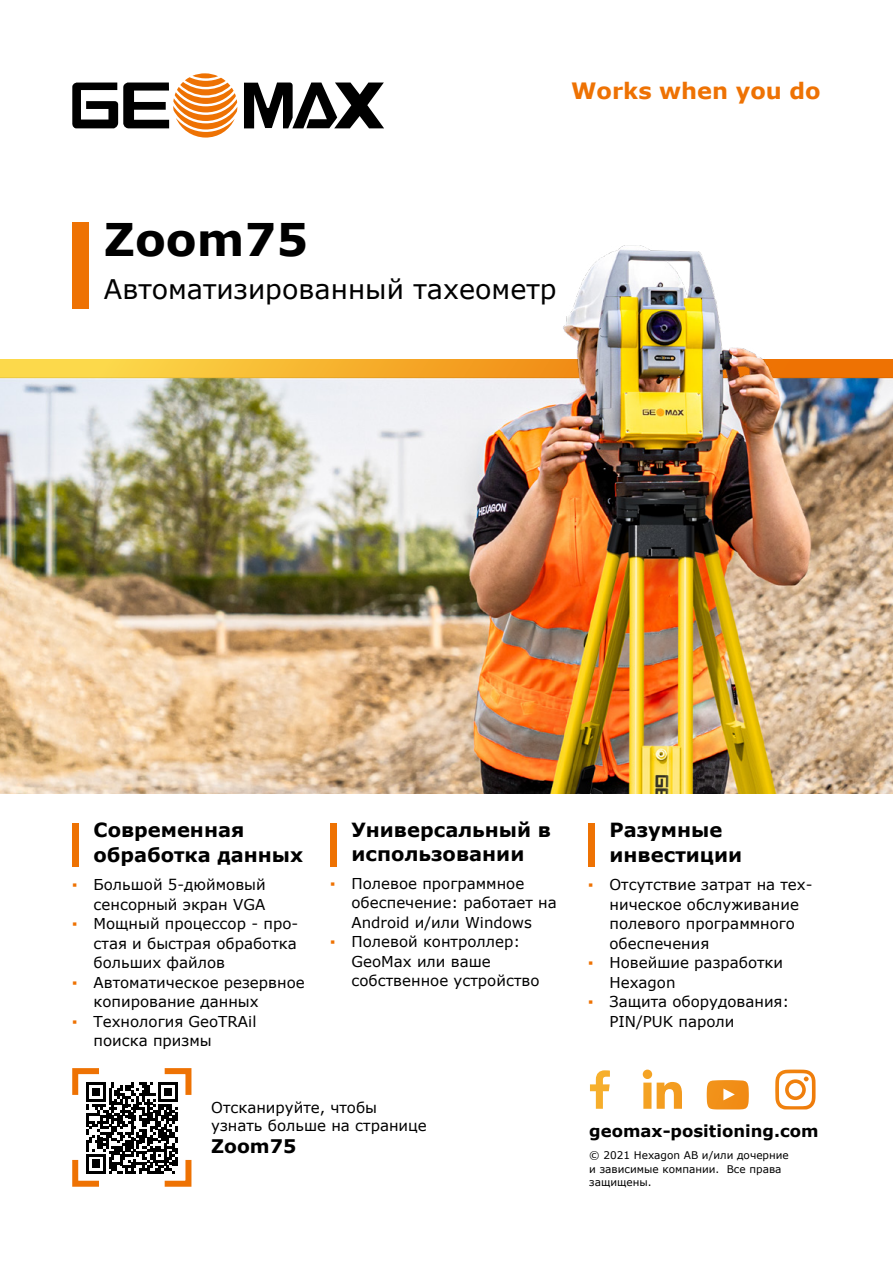
<style>
.page{position:relative;width:893px;height:1263px;background:#fff}
.page>*{position:absolute;margin:0;border:0;box-sizing:border-box;transform-origin:0 0}
.t1{font:700 45px "Verdana";color:#000}
.t2{font:27px "Verdana";color:#000}
.t3{font:700 22.5px "Verdana";color:#ee7203}
.t4{font:700 19.5px/25.2px "Verdana";color:#000}
.t5{font:700 18.75px "Verdana";color:#000}
.t6{font:700 16.5px "Verdana";color:#000}
.t7{font:15px/19.5px "Verdana";color:#000}
.t8{font:10.5px/13.5px "Verdana";color:#000}
.s1{font-weight:700;color:#ee7203}
</style>
<div class="page">
<div style="left:72px;top:823px;width:6px;height:44px;background:#ee7203"></div>
<div style="left:330px;top:823px;width:6px;height:44px;background:#ee7203"></div>
<div style="left:588px;top:823px;width:6px;height:44px;background:#ee7203"></div>
<img style="left:0;top:222px;width:893px;height:572px">
<svg style="left:707px;top:1080px;width:42px;height:29px"></svg>
<svg style="left:643px;top:1069px;width:39px;height:40px"></svg>
<svg style="left:590px;top:1070px;width:20px;height:39px"></svg>
<svg style="left:775px;top:1069px;width:40px;height:40px"></svg>
<svg style="left:72px;top:1068px;width:120px;height:119px"></svg>
<svg style="left:244px;top:83px;width:140px;height:45px"></svg>
<svg style="left:192px;top:73px;width:26px;height:5px"></svg>
<svg style="left:72px;top:77px;width:165px;height:61px"></svg>
<h3 class="t3" style="left:571px;top:74px;width:251px">Works when you do</h3>
<h1 class="t1" style="left:104px;top:208px;width:206px">Zoom75</h1>
<h2 class="t2" style="left:104px;top:271px;width:454px">Автоматизированный тахеометр</h2>
<h3 class="t4" style="left:94px;top:817px;width:211px">Современная обработка данных</h3>
<p class="t7" style="left:72px;top:875px;width:195px;text-align:right"><span class="s1">▪</span> Большой 5-дюймовый сенсорный экран VGA</p>
<p class="t7" style="left:94px;top:914px;width:206px;text-align:justify;text-indent:-21px"><span class="s1">▪</span> Мощный процессор - про&shy;стая и быстрая обработка больших файлов</p>
<p class="t7" style="left:94px;top:972px;width:213px;text-indent:-21px"><span class="s1">▪</span> Автоматическое резервное копирование данных</p>
<p class="t7" style="left:94px;top:1011px;width:164px;text-indent:-21px"><span class="s1">▪</span> Технология GeoTRAil поиска призмы</p>
<h3 class="t4" style="left:351px;top:818px;width:201px;line-height:23.4px">Универсальный в использовании</h3>
<p class="t7" style="left:351px;top:873px;width:207px;text-indent:-21px"><span class="s1">▪</span> Полевое программное обеспечение: работает на<br>Android и/или Windows</p>
<p class="t7" style="left:351px;top:932px;width:189px;text-indent:-21px"><span class="s1">▪</span> Полевой контроллер:<br>GeoMax или ваше собственное устройство</p>
<p class="t7" style="left:211px;top:1098px;width:217px;line-height:18px">Отсканируйте, чтобы узнать больше на странице</p>
<p class="t5" style="left:211px;top:1133px;width:87px">Zoom75</p>
<h3 class="t4" style="left:609px;top:817px;width:134px">Разумные инвестиции</h3>
<p class="t7" style="left:609px;top:875px;width:205px;text-indent:-21px"><span class="s1">▪</span> Отсутствие затрат на тех&shy;ническое обслуживание полевого программного обеспечения</p>
<p class="t7" style="left:609px;top:953px;width:175px;text-indent:-21px"><span class="s1">▪</span> Новейшие разработки<br>Hexagon</p>
<p class="t7" style="left:609px;top:992px;width:181px;text-indent:-21px"><span class="s1">▪</span> Защита оборудования:<br>PIN/PUK пароли</p>
<p class="t6" style="left:589px;top:1120px;width:231px">geomax-positioning.com</p>
<p class="t8" style="left:589px;top:1149px;width:201px">© 2021 Hexagon AB и/или дочерние и зависимые компании. Все права защищены.</p>
</div>
